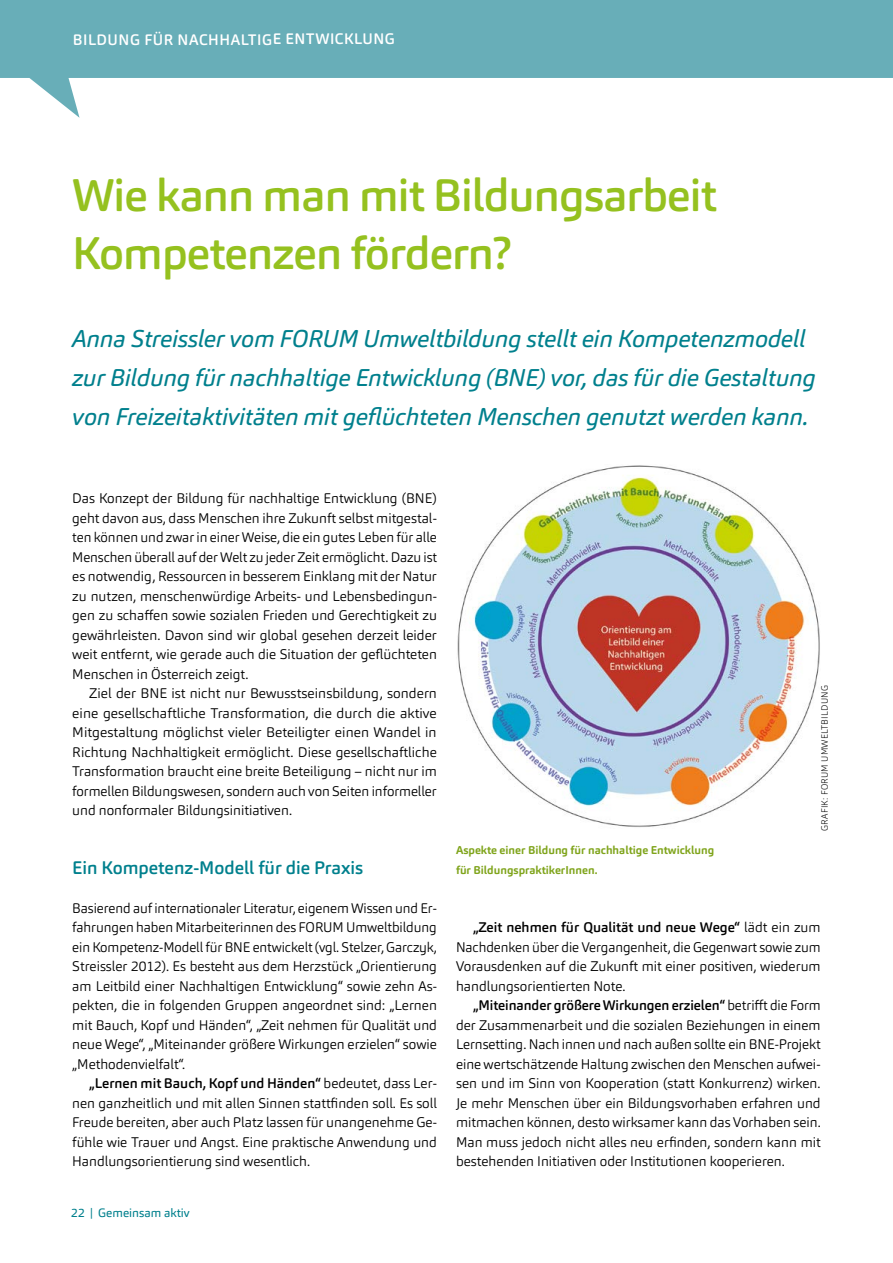
<style>
.page{position:relative;width:893px;height:1263px;background:#fff}
.page>*{position:absolute;margin:0;border:0;box-sizing:border-box;transform-origin:0 0}
.Überschrift_01{font:500 45px/58.5px "Carnas";letter-spacing:-.02em;color:#95c11f}
.Überschrift_02{font:italic 24px/39px "Carnas";letter-spacing:-.01em;color:#00808d}
.Zwischentitel_01{font:500 18px "Carnas";color:#00808d}
.Kopfzeile{font:500 15px "Carnas";letter-spacing:.03em;color:#fff}
.Fliesstext{font:300 13.8px/19.5px "Carnas";color:#000;text-align:justify}
.Fliesstext__1__Ze{font:300 13.8px/19.5px "Carnas";color:#000;text-align:justify}
.t1{font:12px "Carnas";color:#00808d}
.Bildtext{font:700 11.25px "Carnas";color:#7fa41b}
.Fotocredit{font:200 9px "Carnas";letter-spacing:.03em;color:#000}
.s1{font-weight:500}
</style>
<div class="page">
<svg style="left:0;top:0;width:893px;height:118px;fill:#68aeb8"></svg>
<img style="left:457px;top:465px;width:363px;height:363px">
<p class="Kopfzeile" style="left:73px;top:30px;width:324px">BILDUNG FÜR NACHHALTIGE ENTWICKLUNG</p>
<p class="Überschrift_01" style="left:72px;top:166px;width:646px">Wie kann man mit Bildungsarbeit<br>Kompetenzen fördern?</p>
<p class="Überschrift_02" style="left:72px;top:319px;width:745px">Anna Streissler vom FORUM Umweltbildung stellt ein Kompetenzmodell zur Bildung für nachhaltige Entwicklung (BNE) vor, das für die Gestaltung von Freizeitaktivitäten mit geflüchteten Menschen genutzt werden kann.</p>
<p class="Fliesstext__1__Ze" style="left:72px;top:489px;width:366px">Das Konzept der Bildung für nachhaltige Entwicklung (BNE) geht davon aus, dass Menschen ihre Zukunft selbst mitgestal&shy;ten können und zwar in einerWeise, die ein gutes Leben für alle Menschen überall auf derWelt zu jeder Zeit ermöglicht. Dazu ist es notwendig, Ressourcen in besserem Einklang mit der Natur zu nutzen, menschenwürdige Arbeits- und Lebensbedingun&shy;gen zu schaffen sowie sozialen Frieden und Gerechtigkeit zu gewährleisten. Davon sind wir global gesehen derzeit leider weit entfernt, wie gerade auch die Situation der geflüchteten Menschen in Österreich zeigt.</p>
<p class="Fliesstext" style="left:72px;top:684px;width:366px;text-indent:17px">Ziel der BNE ist nicht nur Bewusstseinsbildung, sondern eine gesellschaftliche Transformation, die durch die aktive Mitgestaltung möglichst vieler Beteiligter einen Wandel in Richtung Nachhaltigkeit ermöglicht. Diese gesellschaftliche Transformation braucht eine breite Beteiligung – nicht nur im formellen Bildungswesen, sondern auch von Seiten informeller und nonformaler Bildungsinitiativen.</p>
<p class="Zwischentitel_01" style="left:72px;top:856px;width:292px">Ein Kompetenz-Modell für die Praxis</p>
<p class="Fliesstext__1__Ze" style="left:72px;top:898px;width:366px">Basierend auf internationaler Literatur, eigenemWissen und Er&shy;fahrungen haben Mitarbeiterinnen des FORUM Umweltbildung ein Kompetenz-Modell für BNE entwickelt (vgl. Stelzer, Garczyk, Streissler 2012). Es besteht aus dem Herzstück „Orientierung am Leitbild einer Nachhaltigen Entwicklung“ sowie zehn As&shy;pekten, die in folgenden Gruppen angeordnet sind: „Lernen mit Bauch, Kopf und Händen“, „Zeit nehmen für Qualität und neue Wege“, „Miteinander größere Wirkungen erzielen“ sowie „Methodenvielfalt“.</p>
<p class="Fliesstext" style="left:72px;top:1074px;width:366px;text-indent:17px"><span class="s1">„Lernen mit Bauch, Kopf und Händen“</span> bedeutet, dass Ler&shy;nen ganzheitlich und mit allen Sinnen stattfinden soll. Es soll Freude bereiten, aber auch Platz lassen für unangenehme Ge&shy;fühle wie Trauer und Angst. Eine praktische Anwendung und Handlungsorientierung sind wesentlich.</p>
<p class="t1" style="left:71px;top:1206px;width:120px">22 | Gemeinsam aktiv</p>
<p class="Bildtext" style="left:456px;top:843px;width:260px">Aspekte einer Bildung für nachhaltige Entwicklung</p>
<p class="Bildtext" style="left:456px;top:863px;width:143px">für BildungspraktikerInnen.</p>
<p class="Fotocredit" style="left:819px;top:831px;width:147px;rotate:-90deg">GRAFIK: FORUM UMWELTBILDUNG</p>
<p class="Fliesstext" style="left:456px;top:918px;width:366px;text-indent:17px"><span class="s1">„Zeit nehmen für Qualität und neue Wege“</span> lädt ein zum Nachdenken über die Vergangenheit, die Gegenwart sowie zum Vorausdenken auf die Zukunft mit einer positiven, wiederum handlungsorientierten Note.</p>
<p class="Fliesstext" style="left:456px;top:996px;width:366px;text-indent:17px"><span class="s1">„Miteinander größere Wirkungen erzielen“</span> betrifft die Form der Zusammenarbeit und die sozialen Beziehungen in einem Lernsetting. Nach innen und nach außen sollte ein BNE-Projekt eine wertschätzende Haltung zwischen den Menschen aufwei&shy;sen und im Sinn von Kooperation (statt Konkurrenz) wirken.<br>Je mehr Menschen über ein Bildungsvorhaben erfahren und mitmachen können, desto wirksamer kann das Vorhaben sein.<br>Man muss jedoch nicht alles neu erfinden, sondern kann mit bestehenden Initiativen oder Institutionen kooperieren.</p>
</div>
